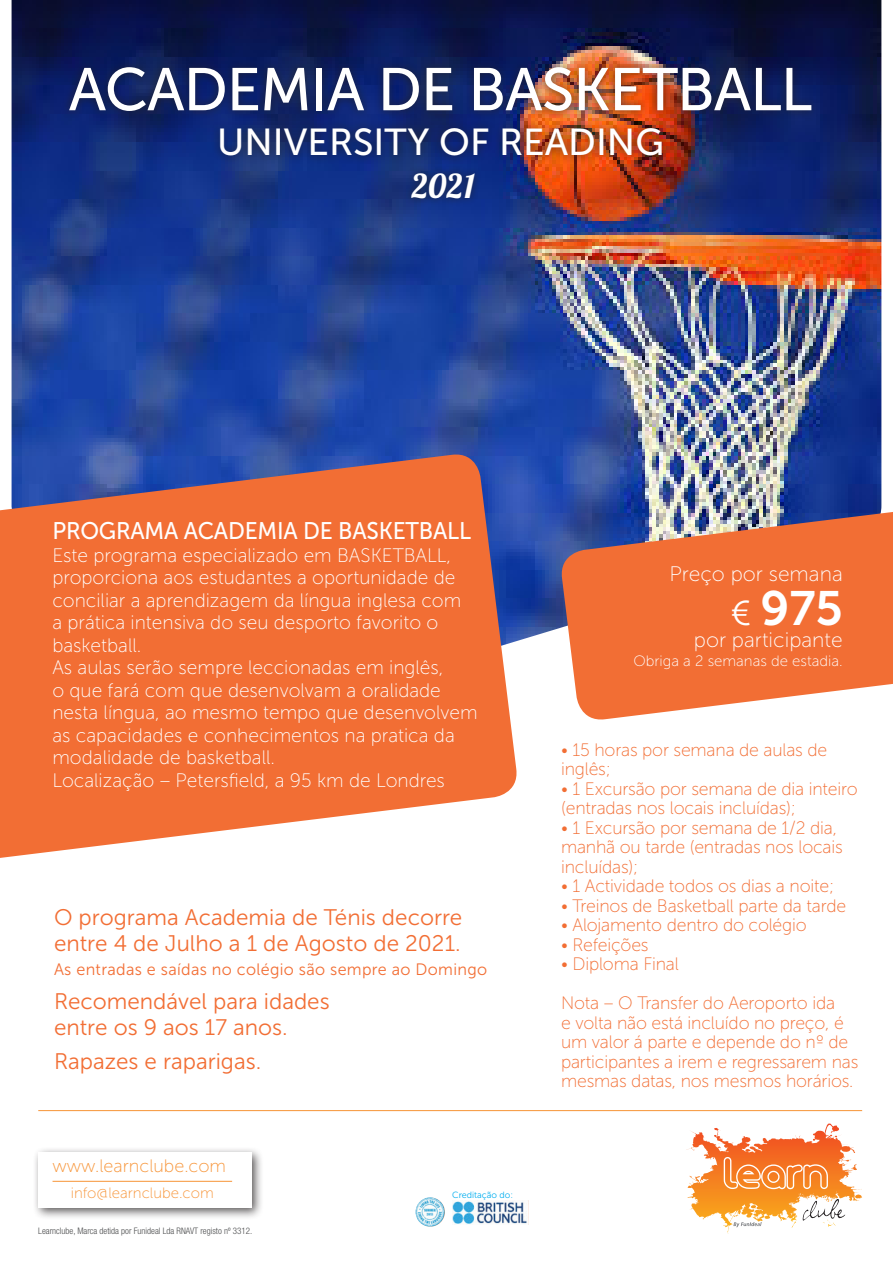
<style>
.page{position:relative;width:893px;height:1263px;background:#fff}
.page>*{position:absolute;margin:0;border:0;box-sizing:border-box;transform-origin:0 0}
.t1{font:60px "Museo Sans 500";letter-spacing:-.02em;color:#fff}
.t2{font:48px "Museo Sans 700";color:#fff}
.t3{font:37.5px "Museo Sans 500";color:#fff}
.t4{font:33px "Lobster 1.3";color:#fff}
.t5{font:24px "Museo Sans 500";letter-spacing:-.01em;color:#fff;scale:.95 1}
.t6{font:22.5px "Museo Sans 300";color:#f26e34}
.t7{font:21px "Museo Sans 100";color:#fff}
.t8{font:19.5px/22.5px "Museo Sans 100";color:#fff}
.t9{font:18px/19.5px "Museo Sans 100";letter-spacing:-.01em;color:#f26e34}
.t10{font:18px "Museo Sans 100";color:#f79437}
.t11{font:16.5px "Museo Sans 300";letter-spacing:.02em;color:#f26e34}
.t12{font:15px "Museo Sans 100";color:#fff}
.t13{font:15px "Museo Sans 100";color:#f79437}
.t14{font:300 condensed 9px "Helvetica Neue";color:#4b4c4d}
.t15{font:9px "Museo Sans 300";color:#00aeef}
.s1{font-family:"Museo Sans 300";font-size:34.5px}
</style>
<div class="page">
<img style="left:12px;top:0;width:869px;height:641px">
<div style="left:61px;top:59px;width:759px;height:106px;background:#231f20;opacity:.75"></div>
<svg style="left:805px;top:1124px;width:29px;height:19px"></svg>
<svg style="left:723px;top:1156px;width:106px;height:34px;background:#f59149"></svg>
<svg style="left:790px;top:1198px;width:55px;height:29px"></svg>
<svg style="left:733px;top:1222px;width:29px;height:5px"></svg>
<div style="left:32px;top:1147px;width:232px;height:73px;background:#231f20;opacity:.75"></div>
<div style="left:38px;top:1153px;width:214px;height:55px;background:#fff"></div>
<hr style="left:53px;top:1181px;width:179px;height:1px;background:#f79437">
<img style="left:416px;top:1197px;width:29px;height:30px;border-radius:15px">
<img style="left:452px;top:1200px;width:75px;height:24px">
<svg style="left:0;top:452px;width:519px;height:406px;background:#e17851"></svg>
<svg style="left:559px;top:507px;width:334px;height:213px;background:#df7b55"></svg>
<hr style="left:38px;top:1110px;width:824px;height:1px;background:#f79437">
<div style="left:404px;top:165px;width:78px;height:41px;background:#231f20;opacity:.75"></div>
<p class="t1" style="left:69px;top:57px;width:745px">ACADEMIA DE BASKETBALL</p>
<p class="t3" style="left:217px;top:122px;width:448px">UNIVERSITY OF READING</p>
<p class="t4" style="left:412px;top:165px;width:64px">2021</p>
<p class="t5" style="left:52px;top:518px;width:442px">PROGRAMA ACADEMIA DE BASKETBALL</p>
<p class="t8" style="left:52px;top:544px;width:410px">Este programa especializado em BASKETBALL, proporciona aos estudantes a oportunidade de conciliar a aprendizagem da língua inglesa com a prática intensiva do seu desporto favorito o basketball.</p>
<p class="t8" style="left:52px;top:656px;width:427px">As aulas serão sempre leccionadas em inglês,<br>o que fará com que desenvolvam a oralidade nesta língua, ao mesmo tempo que desenvolvem as capacidades e conhecimentos na pratica da modalidade de basketball.</p>
<p class="t8" style="left:52px;top:769px;width:394px">Localização – Petersfield, a 95 km de Londres</p>
<p class="t6" style="left:54px;top:905px;width:410px">O programa Academia de Ténis decorre</p>
<p class="t6" style="left:54px;top:931px;width:408px">entre 4 de Julho a 1 de Agosto de 2021.</p>
<p class="t11" style="left:54px;top:960px;width:435px">As entradas e saídas no colégio são sempre ao Domingo</p>
<p class="t6" style="left:54px;top:989px;width:277px">Recomendável para idades</p>
<p class="t6" style="left:54px;top:1015px;width:235px">entre os 9 aos 17 anos.</p>
<p class="t6" style="left:54px;top:1049px;width:209px">Rapazes e raparigas.</p>
<p class="t10" style="left:53px;top:1156px;width:175px">www.learnclube.com</p>
<p class="t13" style="left:71px;top:1184px;width:145px">info@learnclube.com</p>
<p class="t14" style="left:38px;top:1225px;width:215px">Learnclube, Marca detida por Funideal Lda RNAVT registo nº 3312.</p>
<p class="t15" style="left:452px;top:1190px;width:62px">Creditação do:</p>
<p class="t7" style="left:669px;top:562px;width:175px">Preço por semana</p>
<p class="t2" style="left:731px;top:582px;width:114px"><span class="s1">€</span> 975</p>
<p class="t7" style="left:694px;top:629px;width:150px">por participante</p>
<p class="t12" style="left:633px;top:652px;width:211px">Obriga a 2 semanas de estadia.</p>
<p class="t9" style="left:561px;top:740px;width:268px">• 15 horas por semana de aulas de inglês;</p>
<p class="t9" style="left:561px;top:779px;width:298px">• 1 Excursão por semana de dia inteiro (entradas nos locais incluídas);</p>
<p class="t9" style="left:561px;top:818px;width:283px">• 1 Excursão por semana de 1/2 dia, manhã ou tarde (entradas nos locais incluídas);</p>
<p class="t9" style="left:561px;top:877px;width:275px">• 1 Actividade todos os dias a noite;</p>
<p class="t9" style="left:561px;top:896px;width:287px">• Treinos de Basketball parte da tarde</p>
<p class="t9" style="left:561px;top:916px;width:247px">• Alojamento dentro do colégio</p>
<p class="t9" style="left:561px;top:935px;width:89px">• Refeições</p>
<p class="t9" style="left:561px;top:955px;width:119px">• Diploma Final</p>
<p class="t9" style="left:561px;top:994px;width:299px">Nota – O Transfer do Aeroporto ida<br>e volta não está incluído no preço, é um valor á parte e depende do nº de participantes a irem e regressarem nas mesmas datas, nos mesmos horários.</p>
</div>
